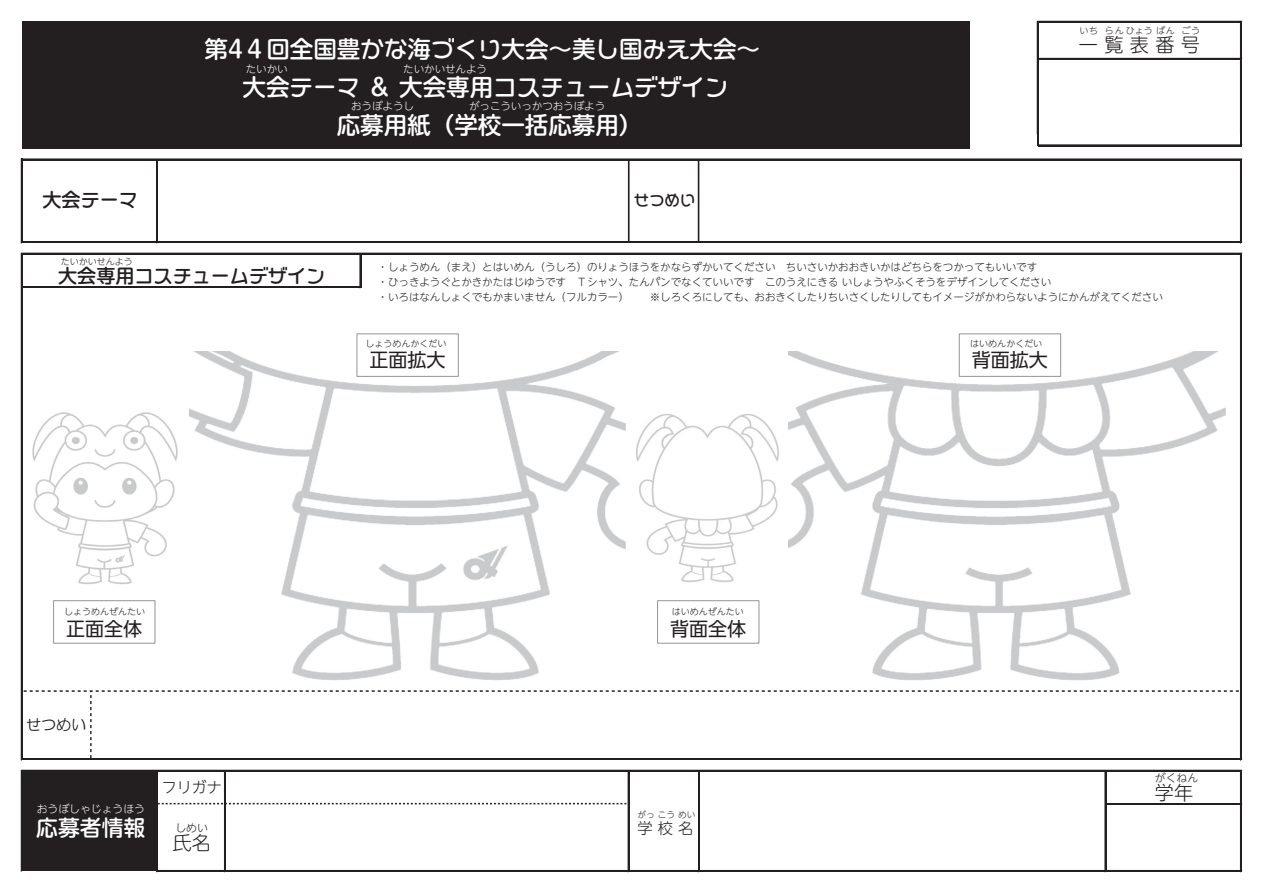
<style>
.page{position:relative;width:1263px;height:893px;background:#fff}
.page>*{position:absolute;margin:0;border:0;box-sizing:border-box;transform-origin:0 0}
.t1{font:500 23.55px "P Kamo Limep Pro N";letter-spacing:-.005em;color:#fff}
.t2{font:500 21.75px "UD Shin M Go Pro";color:#fff}
.t3{font:500 19.05px "P Kamo Limep Pro N";color:#231f20}
.t4{font:19.05px "UD Shin Go Pro";color:#231f20}
.t5{font:300 19.05px "UD Shin M Go Pro";letter-spacing:.335em;color:#231f20}
.t6{font:500 15.45px "P Kamo Limep Pro N";color:#231f20}
.t7{font:300 15.3px "UD Shin M Go Pro";color:#231f20}
.t8{font:15px "HG Maru Gothic MPRO";color:#231f20}
.t9{font:300 15px "UD Shin M Go Pro";color:#231f20}
.t10{font:300 10.8px "UD Shin M Go Pro";color:#fff}
.t11{font:300 10.8px "UD Shin M Go Pro";color:#231f20}
.t12{font:300 10.5px/15px "UD Shin M Go Pro";letter-spacing:-.005em;color:#231f20}
.t13{font:300 10.5px "UD Shin M Go Pro";letter-spacing:-.005em;color:#fff}
.t14{font:300 9px "UD Shin M Go Pro";color:#231f20}
.t15{font:300 9px "UD Shin M Go Pro";letter-spacing:.08em;color:#231f20}
.t16{font:300 8.7px "UD Shin M Go Pro";color:#231f20}
</style>
<div class="page">
<img style="left:789px;top:351px;width:436px;height:330px">
<img style="left:189px;top:351px;width:436px;height:330px">
<img style="left:32px;top:412px;width:146px;height:173px">
<img style="left:636px;top:414px;width:143px;height:168px">
<div style="left:53px;top:600px;width:102px;height:44px;border:1px solid #939598"></div>
<div style="left:356px;top:333px;width:103px;height:44px;border:1px solid #939598"></div>
<div style="left:959px;top:333px;width:102px;height:44px;border:1px solid #939598"></div>
<div style="left:657px;top:600px;width:102px;height:44px;border:1px solid #939598"></div>
<div style="left:23px;top:21px;width:947px;height:128px;background:#231f20"></div>
<hr style="left:1240px;top:23px;width:2px;height:123px;background:#231f20">
<hr style="left:1037px;top:21px;width:1px;height:125px;background:#231f20">
<hr style="left:1038px;top:21px;width:204px;height:2px;background:#231f20">
<hr style="left:1038px;top:58px;width:204px;height:2px;background:#231f20">
<hr style="left:1038px;top:145px;width:204px;height:1px;background:#231f20">
<hr style="left:21px;top:159px;width:2px;height:84px;background:#231f20">
<hr style="left:1240px;top:160px;width:2px;height:83px;background:#231f20">
<hr style="left:156px;top:160px;width:1px;height:83px;background:#231f20">
<hr style="left:157px;top:160px;width:1px;height:83px;background:#231f20">
<hr style="left:23px;top:159px;width:1219px;height:1px;background:#231f20">
<hr style="left:23px;top:241px;width:1219px;height:1px;background:#231f20">
<hr style="left:23px;top:242px;width:1219px;height:1px;background:#231f20">
<hr style="left:628px;top:160px;width:1px;height:82px;background:#231f20">
<hr style="left:698px;top:160px;width:1px;height:82px;background:#231f20">
<hr style="left:21px;top:253px;width:2px;height:507px;background:#231f20">
<hr style="left:1240px;top:254px;width:2px;height:506px;background:#231f20">
<hr style="left:360px;top:254px;width:1px;height:34px;background:#231f20">
<hr style="left:23px;top:253px;width:1219px;height:1px;background:#231f20">
<hr style="left:23px;top:286px;width:338px;height:1px;background:#231f20">
<hr style="left:23px;top:287px;width:338px;height:1px;background:#231f20">
<hr style="left:23px;top:759px;width:1219px;height:1px;background:#231f20">
<svg style="left:24px;top:690px;width:1216px;height:68px"></svg>
<div style="left:23px;top:771px;width:134px;height:100px;background:#231f20"></div>
<hr style="left:158px;top:804px;width:66px;height:1px;background:#bfbfbf">
<hr style="left:226px;top:804px;width:402px;height:1px;background:#bfbfbf">
<hr style="left:1240px;top:771px;width:2px;height:101px;background:#231f20">
<hr style="left:21px;top:770px;width:2px;height:101px;background:#231f20">
<hr style="left:156px;top:771px;width:1px;height:101px;background:#231f20">
<hr style="left:157px;top:771px;width:1px;height:101px;background:#231f20">
<hr style="left:628px;top:771px;width:1px;height:101px;background:#231f20">
<hr style="left:698px;top:771px;width:2px;height:101px;background:#231f20">
<hr style="left:224px;top:771px;width:2px;height:101px;background:#231f20">
<hr style="left:1105px;top:771px;width:1px;height:101px;background:#231f20">
<hr style="left:23px;top:770px;width:1219px;height:1px;background:#231f20">
<hr style="left:1106px;top:803px;width:136px;height:1px;background:#231f20">
<hr style="left:1106px;top:804px;width:136px;height:1px;background:#231f20">
<hr style="left:158px;top:870px;width:1084px;height:2px;background:#231f20">
<svg style="left:158px;top:803px;width:470px;height:1px"></svg>
<p class="t14" style="left:1079px;top:23px;width:20px">いち</p>
<p class="t15" style="left:1105px;top:23px;width:71px">らんひょうばん</p>
<p class="t14" style="left:1181px;top:23px;width:20px">ごう</p>
<h1 class="t1" style="left:205px;top:30px;width:557px">第4４回全国豊かな海づくり大会～美し国みえ大会～</h1>
<h3 class="t5" style="left:1079px;top:29px;width:123px">一覧表番号</h3>
<p class="t13" style="left:246px;top:61px;width:43px">たいかい</p>
<p class="t13" style="left:403px;top:61px;width:85px">たいかいせんよう</p>
<p class="t13" style="left:351px;top:98px;width:64px">おうぼようし</p>
<p class="t13" style="left:469px;top:98px;width:138px">がっこういっかつおうぼよう</p>
<h1 class="t1" style="left:243px;top:68px;width:487px">大会テーマ ＆ 大会専用コスチュームデザイン</h1>
<h1 class="t1" style="left:337px;top:106px;width:307px">応募用紙（学校一括応募用）</h1>
<h3 class="t3" style="left:43px;top:185px;width:97px">大会テーマ</h3>
<h3 class="t6" style="left:634px;top:188px;width:63px">せつめい</h3>
<p class="t14" style="left:61px;top:254px;width:73px">たいかいせんよう</p>
<h3 class="t3" style="left:58px;top:260px;width:269px">大会専用コスチュームデザイン</h3>
<p class="t12" style="left:378px;top:259px;width:787px">・しょうめん（まえ）とはいめん（うしろ）のりょうほうをかならずかいてください　ちいさいかおおきいかはどちらをつかってもいいです<br>・ひっきようぐとかきかたはじゆうです　Ｔシャツ、たんパンでなくていいです　このうえにきる いしょうやふくそうをデザインしてください<br>・いろはなんしょくでもかまいません（フルカラー）　　※しろくろにしても、おおきくしたりちいさくしたりしてもイメージがかわらないようにかんがえてください</p>
<p class="t14" style="left:365px;top:336px;width:83px">しょうめんかくだい</p>
<p class="t14" style="left:970px;top:336px;width:74px">はいめんかくだい</p>
<h3 class="t4" style="left:369px;top:344px;width:77px">正面拡大</h3>
<h3 class="t4" style="left:972px;top:344px;width:77px">背面拡大</h3>
<p class="t14" style="left:64px;top:604px;width:83px">しょうめんぜんたい</p>
<h3 class="t4" style="left:66px;top:613px;width:77px">正面全体</h3>
<h3 class="t8" style="left:26px;top:717px;width:62px">せつめい</h3>
<p class="t10" style="left:37px;top:800px;width:110px">おうぼしゃじょうほう</p>
<h3 class="t9" style="left:162px;top:775px;width:62px">フリガナ</h3>
<h2 class="t2" style="left:36px;top:810px;width:111px">応募者情報</h2>
<p class="t11" style="left:175px;top:819px;width:34px">しめい</p>
<h3 class="t5" style="left:173px;top:827px;width:40px">氏名</h3>
<p class="t14" style="left:672px;top:604px;width:74px">はいめんぜんたい</p>
<h3 class="t4" style="left:670px;top:613px;width:77px">背面全体</h3>
<p class="t16" style="left:637px;top:807px;width:59px">がっこうめい</p>
<h3 class="t7" style="left:637px;top:816px;width:57px">学校名</h3>
<p class="t11" style="left:1155px;top:769px;width:45px">がくねん</p>
<h3 class="t5" style="left:1155px;top:777px;width:40px">学年</h3>
</div>
